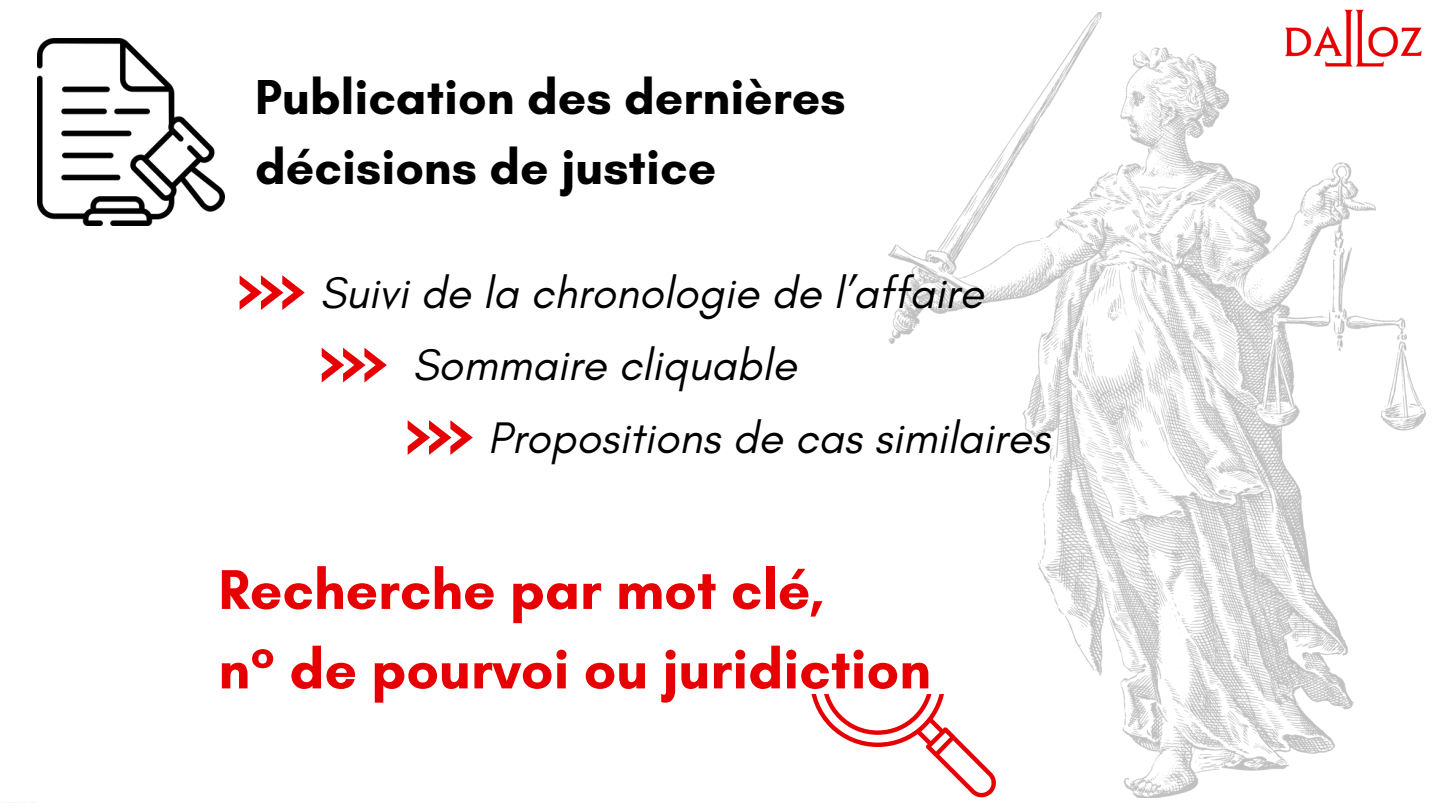
<style>
.page{position:relative;width:1440px;height:810px;background:#fff}
.page>*{position:absolute;margin:0;border:0;box-sizing:border-box;transform-origin:0 0}
.t1{font:700 57px/79.5px "Glacial Indifference";color:#e60003}
.t2{font:700 50px/69.8px "Glacial Indifference";color:#000}
.t3{font:italic 45.1px "Glacial Indifference";color:#000}
.t4{font:italic 45px "Glacial Indifference";color:#000}
</style>
<div class="page">
<img style="left:889px;top:13px;width:536px;height:784px">
<svg style="left:240px;top:275px;width:65px;height:35px"></svg>
<svg style="left:322px;top:348px;width:65px;height:34px"></svg>
<svg style="left:408px;top:420px;width:65px;height:35px"></svg>
<svg style="left:811px;top:611px;width:186px;height:186px"></svg>
<div style="left:803px;top:611px;width:155px;height:83px;background:#fff"></div>
<img style="left:37px;top:38px;width:188px;height:188px">
<img style="left:1281px;top:9px;width:144px;height:61px">
<p class="t2" style="left:255px;top:62px;width:592px">Publication des dernières décisions de justice</p>
<p class="t4" style="left:320px;top:265px;width:665px">Suivi de la chronologie de l’affaire</p>
<p class="t3" style="left:412px;top:337px;width:386px">Sommaire cliquable</p>
<p class="t4" style="left:488px;top:410px;width:564px">Propositions de cas similaires</p>
<h2 class="t1" style="left:218px;top:549px;width:714px">Recherche par mot clé,<br>n° de pourvoi ou juridiction</h2>
</div>
